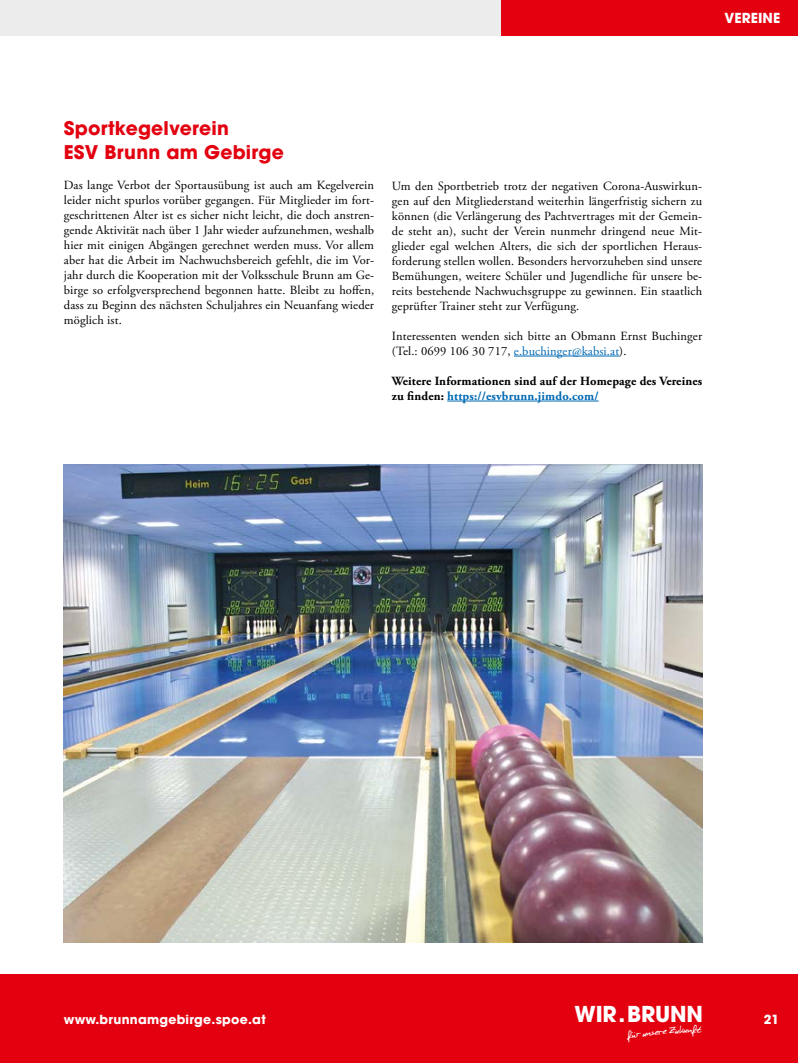
<style>
.page{position:relative;width:798px;height:1063px;background:#fff}
.page>*{position:absolute;margin:0;border:0;box-sizing:border-box;transform-origin:0 0}
.t1{font:700 21.75px "Avant Garde";letter-spacing:-.01em;color:#fff}
.t2{font:700 18.75px/23.8px "Avant Garde";letter-spacing:.01em;color:#e3000f}
.t3{font:700 13.75px "Avant Garde";color:#fff}
.t4{font:12.5px/15px "Adobe Garamond Pro";letter-spacing:.01em;color:#000;text-align:justify}
.t5{font:700 12.5px/15px "Adobe Garamond Pro";letter-spacing:.01em;color:#000}
.t6{font:700 12.5px "Avant Garde";letter-spacing:.02em;color:#fff}
.t7{font:10px "Culture";color:#fff}
.s1{color:#0069b4}
</style>
<div class="page">
<div style="left:0;top:0;width:516px;height:35px;background:#ececed"></div>
<div style="left:0;top:974px;width:797px;height:89px;background:#e3000f"></div>
<div style="left:500px;top:0;width:297px;height:35px;background:#e3000f"></div>
<hr style="left:513px;top:356px;width:106px;height:1px;background:#0069b4">
<hr style="left:447px;top:401px;width:151px;height:1px;background:#0069b4">
<img style="left:64px;top:464px;width:638px;height:479px">
<p class="t3" style="left:724px;top:9px;width:57px">VEREINE</p>
<h2 class="t2" style="left:64px;top:116px;width:221px">Sportkegelverein<br>ESV Brunn am Gebirge</h2>
<p class="t4" style="left:64px;top:178px;width:312px">Das lange Verbot der Sportausübung ist auch am Kegelverein leider nicht spurlos vorüber gegangen. Für Mitglieder im fort&shy;geschrittenen Alter ist es sicher nicht leicht, die doch anstren&shy;gende Aktivität nach über 1 Jahr wieder aufzunehmen, weshalb hier mit einigen Abgängen gerechnet werden muss. Vor allem aber hat die Arbeit im Nachwuchsbereich gefehlt, die im Vor&shy;jahr durch die Kooperation mit der Volksschule Brunn am Ge&shy;birge so erfolgversprechend begonnen hatte. Bleibt zu hoffen, dass zu Beginn des nächsten Schuljahres ein Neuanfang wieder möglich ist.</p>
<p class="t4" style="left:392px;top:179px;width:312px">Um den Sportbetrieb trotz der negativen Corona-Auswirkun&shy;gen auf den Mitgliederstand weiterhin längerfristig sichern zu können (die Verlängerung des Pachtvertrages mit der Gemein&shy;de steht an), sucht der Verein nunmehr dringend neue Mit&shy;glieder egal welchen Alters, die sich der sportlichen Heraus&shy;forderung stellen wollen. Besonders hervorzuheben sind unsere Bemühungen, weitere Schüler und Jugendliche für unsere be&shy;reits bestehende Nachwuchsgruppe zu gewinnen. Ein staatlich geprüfter Trainer steht zur Verfügung.</p>
<p class="t4" style="left:392px;top:329px;width:312px">Interessenten wenden sich bitte an Obmann Ernst Buchinger (Tel.: 0699 106 30 717, <span class="s1">e.buchinger@kabsi.at</span>).</p>
<p class="t5" style="left:392px;top:374px;width:312px">Weitere Informationen sind auf der Homepage des Vereines zu finden: <span class="s1">https://esvbrunn.jimdo.com/</span></p>
<p class="t6" style="left:64px;top:1011px;width:203px">www.brunnamgebirge.spoe.at</p>
<h1 class="t1" style="left:574px;top:1000px;width:130px">WIR.BRUNN</h1>
<p class="t6" style="left:763px;top:1011px;width:17px">21</p>
<p class="t7" style="left:696px;top:1022px;width:6px">t</p>
</div>
